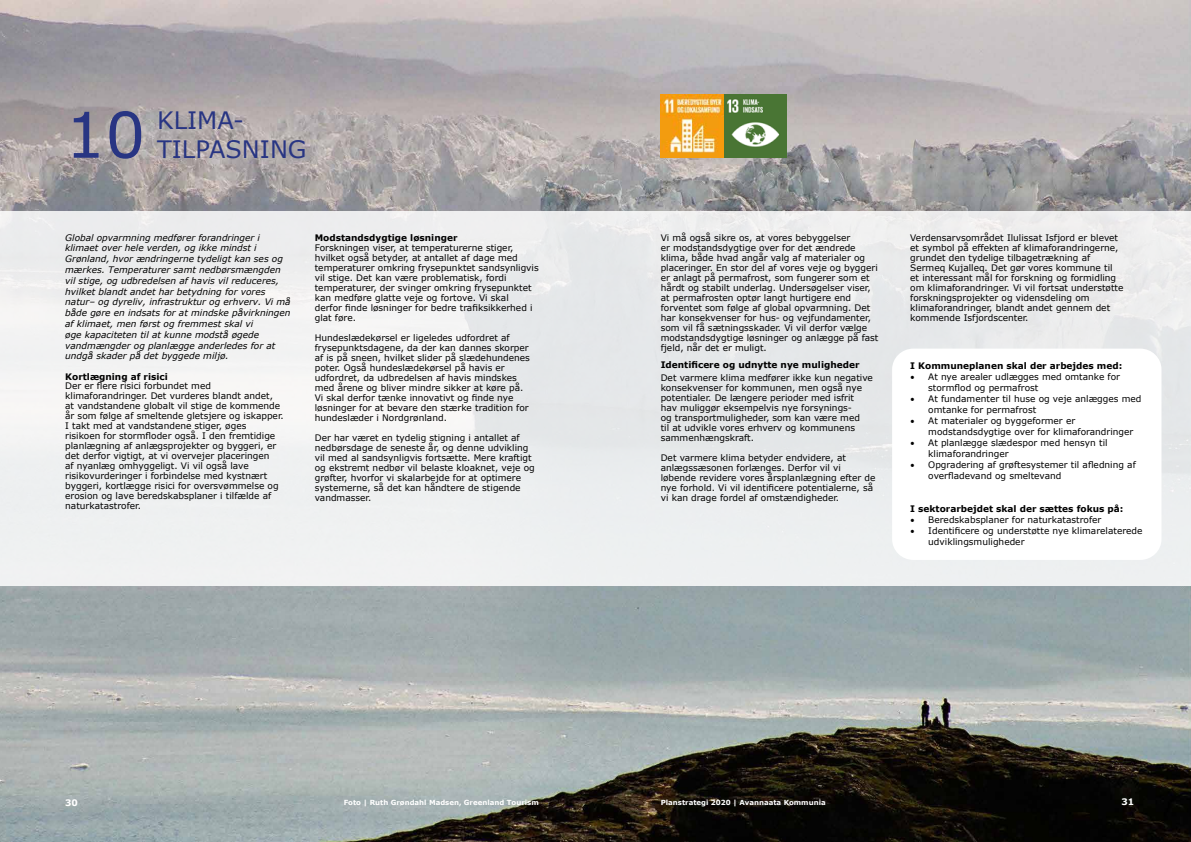
<style>
.page{position:relative;width:1191px;height:842px;background:#fff}
.page>*{position:absolute;margin:0;border:0;box-sizing:border-box;transform-origin:0 0}
.t1{font:63px "Verdana";color:#283583}
.t2{font:24px/28.8px "Verdana";color:#283583}
.t3{font:9px/10px "Verdana";color:#000}
.t4{font:italic 9px/10.8px "Verdana";color:#000}
.t5{font:700 9px "Verdana";color:#000}
.t6{font:700 9px "Verdana";color:#fff}
.t7{font:700 7px "Verdana";color:#fff}
.s1{font-family:"Minion Pro";font-size:12px}
</style>
<div class="page">
<img style="left:0;top:0;width:1191px;height:842px">
<div style="left:0;top:211px;width:1191px;height:374px;background:#edeff0"></div>
<img style="left:660px;top:95px;width:127px;height:63px">
<div style="left:892px;top:349px;width:269px;height:211px;background:#fff;border-radius:21px"></div>
<h1 class="t1" style="left:65px;top:92px;width:82px">10</h1>
<h2 class="t2" style="left:157px;top:106px;width:151px">KLIMA-<br>TILPASNING</h2>
<p class="t4" style="left:65px;top:232px;width:227px">Global opvarmning medfører forandringer i klimaet over hele verden, og ikke mindst i Grønland, hvor ændringerne tydeligt kan ses og mærkes. Temperaturer samt nedbørsmængden vil stige, og udbredelsen af havis vil reduceres, hvilket blandt andet har betydning for vores natur– og dyreliv, infrastruktur og erhverv. Vi må både gøre en indsats for at mindske påvirkningen af klimaet, men først og fremmest skal vi<br>øge kapaciteten til at kunne modstå øgede vandmængder og planlægge anderledes for at undgå skader på det byggede miljø.</p>
<p class="t3" style="left:65px;top:381px;width:220px">Der er flere risici forbundet med klimaforandringer. Det vurderes blandt andet, at vandstandene globalt vil stige de kommende år som følge af smeltende gletsjere og iskapper.<br>I takt med at vandstandene stiger, øges risikoen for stormfloder også. I den fremtidige planlægning af anlægsprojekter og byggeri, er det derfor vigtigt, at vi overvejer placeringen<br>af nyanlæg omhyggeligt. Vi vil også lave risikovurderinger i forbindelse med kystnært byggeri, kortlægge risici for oversvømmelse og erosion og lave beredskabsplaner i tilfælde af naturkatastrofer.</p>
<p class="t5" style="left:65px;top:370px;width:104px">Kortlægning af risici</p>
<p class="t5" style="left:315px;top:231px;width:144px">Modstandsdygtige løsninger</p>
<p class="t3" style="left:315px;top:242px;width:225px">Forskningen viser, at temperaturerne stiger, hvilket også betyder, at antallet af dage med temperaturer omkring frysepunktet sandsynligvis vil stige. Det kan være problematisk, fordi temperaturer, der svinger omkring frysepunktet kan medføre glatte veje og fortove. Vi skal<br>derfor finde løsninger for bedre trafiksikkerhed i glat føre.</p>
<p class="t3" style="left:315px;top:332px;width:216px">Hundeslædekørsel er ligeledes udfordret af frysepunktsdagene, da der kan dannes skorper af is på sneen, hvilket slider på slædehundenes poter. Også hundeslædekørsel på havis er udfordret, da udbredelsen af havis mindskes med årene og bliver mindre sikker at køre på.<br>Vi skal derfor tænke innovativt og finde nye løsninger for at bevare den stærke tradition for hundeslæder i Nordgrønland.</p>
<p class="t3" style="left:315px;top:432px;width:221px">Der har været en tydelig stigning i antallet af nedbørsdage de seneste år, og denne udvikling vil med al sandsynligvis fortsætte. Mere kraftigt og ekstremt nedbør vil belaste kloaknet, veje og grøfter, hvorfor vi skalarbejde for at optimere systemerne, så det kan håndtere de stigende vandmasser.</p>
<p class="t3" style="left:660px;top:232px;width:219px">Vi må også sikre os, at vores bebyggelser<br>er modstandsdygtige over for det ændrede klima, både hvad angår valg af materialer og placeringer. En stor del af vores veje og byggeri er anlagt på permafrost, som fungerer som et hårdt og stabilt underlag. Undersøgelser viser, at permafrosten optør langt hurtigere end forventet som følge af global opvarmning. Det har konsekvenser for hus- og vejfundamenter, som vil få sætningsskader. Vi vil derfor vælge modstandsdygtige løsninger og anlægge på fast fjeld, når det er muligt.</p>
<p class="t3" style="left:660px;top:372px;width:214px">Det varmere klima medfører ikke kun negative konsekvenser for kommunen, men også nye potentialer. De længere perioder med isfrit<br>hav muliggør eksempelvis nye forsynings-<br>og transportmuligheder, som kan være med<br>til at udvikle vores erhverv og kommunens sammenhængskraft.</p>
<p class="t3" style="left:660px;top:452px;width:216px">Det varmere klima betyder endvidere, at anlægssæsonen forlænges. Derfor vil vi løbende revidere vores årsplanlægning efter de nye forhold. Vi vil identificere potentialerne, så vi kan drage fordel af omstændigheder.</p>
<p class="t5" style="left:660px;top:358px;width:200px">Identificere og udnytte nye muligheder</p>
<p class="t3" style="left:910px;top:232px;width:215px">Verdensarvsområdet Ilulissat Isfjord er blevet et symbol på effekten af klimaforandringerne, grundet den tydelige tilbagetrækning af Sermeq Kujalleq. Det gør vores kommune til et interessant mål for forskning og formidling om klimaforandringer. Vi vil fortsat understøtte forskningsprojekter og vidensdeling om klimaforandringer, blandt andet gennem det kommende Isfjordscenter.</p>
<p class="t5" style="left:910px;top:359px;width:214px">I Kommuneplanen skal der arbejdes med:</p>
<p class="t3" style="left:928px;top:371px;width:193px;line-height:11px;text-indent:-18px"><span class="s1">•</span> At nye arealer udlægges med omtanke for stormflod og permafrost</p>
<p class="t3" style="left:928px;top:393px;width:215px;line-height:11px;text-indent:-18px"><span class="s1">•</span> At fundamenter til huse og veje anlægges med omtanke for permafrost</p>
<p class="t3" style="left:928px;top:415px;width:207px;line-height:11px;text-indent:-18px"><span class="s1">•</span> At materialer og byggeformer er modstandsdygtige over for klimaforandringer</p>
<p class="t3" style="left:928px;top:437px;width:181px;line-height:11px;text-indent:-18px"><span class="s1">•</span> At planlægge slædespor med hensyn til klimaforandringer</p>
<p class="t3" style="left:928px;top:459px;width:209px;line-height:11px;text-indent:-18px"><span class="s1">•</span> Opgradering af grøftesystemer til afledning af overfladevand og smeltevand</p>
<p class="t5" style="left:910px;top:502px;width:215px">I sektorarbejdet skal der sættes fokus på:</p>
<p class="t3" style="left:910px;top:514px;width:193px"><span class="s1">•</span> Beredskabsplaner for naturkatastrofer</p>
<p class="t3" style="left:928px;top:525px;width:216px;line-height:11px;text-indent:-18px"><span class="s1">•</span> Identificere og understøtte nye klimarelaterede udviklingsmuligheder</p>
<p class="t6" style="left:65px;top:796px;width:14px">30</p>
<p class="t7" style="left:660px;top:797px;width:166px">Planstrategi 2020 | Avannaata Kommunia</p>
<p class="t6" style="left:1121px;top:795px;width:14px">31</p>
<p class="t7" style="left:344px;top:797px;width:196px">Foto | Ruth Grøndahl Madsen, Greenland Tourism</p>
</div>
